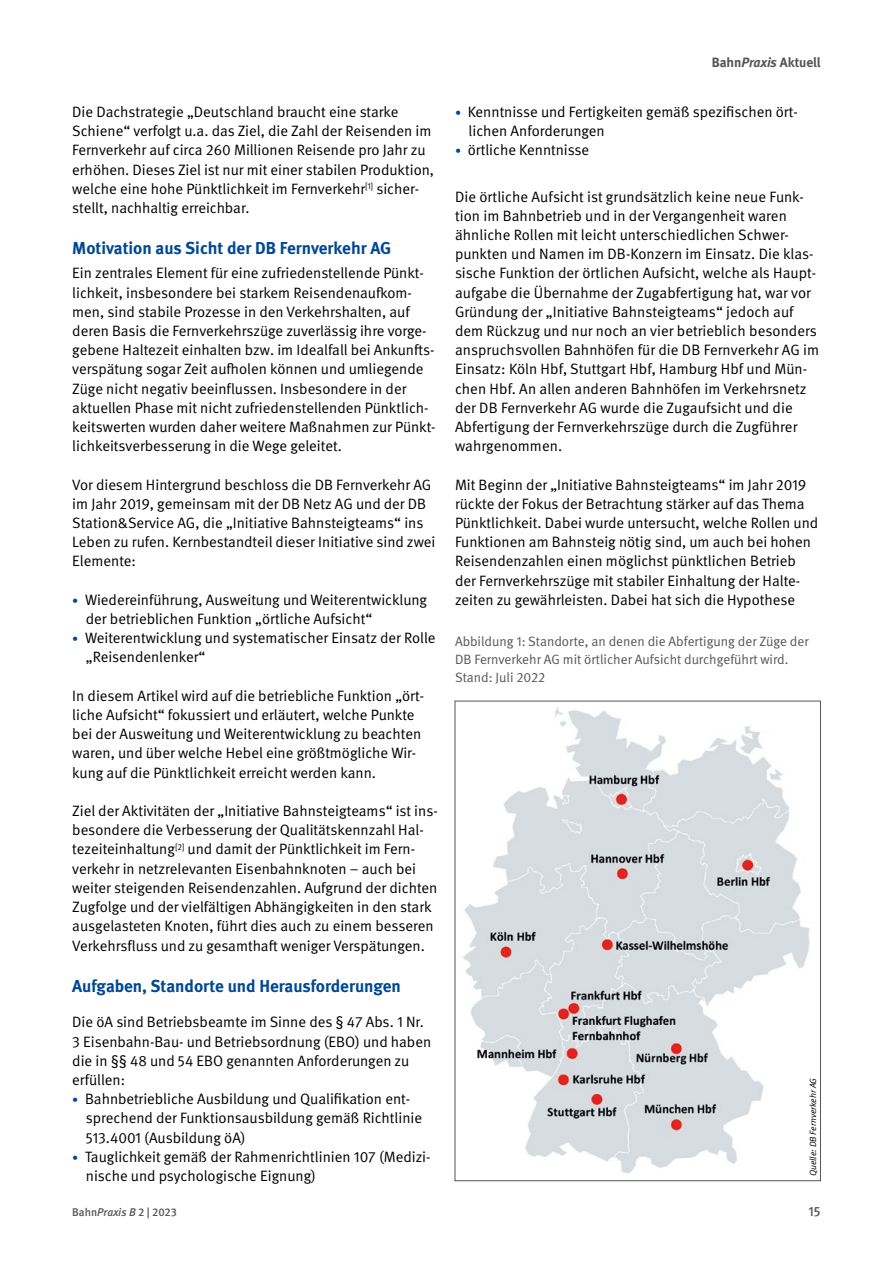
<style>
.page{position:relative;width:893px;height:1263px;background:#fff}
.page>*{position:absolute;margin:0;border:0;box-sizing:border-box;transform-origin:0 0}
.Zwischenüberschrift{font:700 17.25px "DGUV Meta";color:#004893}
.Fließtext_schwarz{font:15px/19.2px "DGUV Meta";color:#000}
.Fließtext_Aufzählung{font:15px/19.2px "DGUV Meta";color:#000}
.Bildunterschrift{font:13.5px/18px "DGUV Meta";color:#565655}
.Kolumnentitel_re{font:700 13.5px "DGUV Meta";letter-spacing:-.005em;color:#565655}
.t1{font:500 13.5px "DGUV Meta";color:#565655}
.t2{font:500 11.25px "DGUV Meta";letter-spacing:-.005em;color:#565655}
.Bildnachweis_6_7_5{font:italic 9px "DGUV Meta";color:#000}
.s1{font-size:12px;color:#004893}
.s2{font-style:italic}
</style>
<div class="page">
<img style="left:463px;top:706px;width:347px;height:468px">
<p class="Fließtext_schwarz" style="left:72px;top:102px;width:363px">Die Dachstrategie „Deutschland braucht eine starke Schiene“ verfolgt u.a. das Ziel, die Zahl der Reisenden im Fernverkehr auf circa 260 Millionen Reisende pro Jahr zu erhöhen. Dieses Ziel ist nur mit einer stabilen Produktion, welche eine hohe Pünktlichkeit im Fernverkehr<sup>[1]</sup> sicher&shy;stellt, nachhaltig erreichbar.</p>
<p class="Zwischenüberschrift" style="left:72px;top:238px;width:321px">Motivation aus Sicht der DB Fernverkehr AG</p>
<p class="Fließtext_schwarz" style="left:72px;top:264px;width:365px">Ein zentrales Element für eine zufriedenstellende Pünkt&shy;lichkeit, insbesondere bei starkem Reisendenaufkom&shy;men, sind stabile Prozesse in den Verkehrshalten, auf deren Basis die Fernverkehrszüge zuverlässig ihre vorge&shy;gebene Haltezeit einhalten bzw. im Idealfall bei Ankunfts&shy;verspätung sogar Zeit aufholen können und umliegende Züge nicht negativ beeinflussen. Insbesondere in der aktuellen Phase mit nicht zufriedenstellenden Pünktlich&shy;keitswerten wurden daher weitere Maßnahmen zur Pünkt&shy;lichkeitsverbesserung in die Wege geleitet.</p>
<p class="Fließtext_schwarz" style="left:72px;top:475px;width:365px">Vor diesem Hintergrund beschloss die DB Fernverkehr AG im Jahr 2019, gemeinsam mit der DB Netz AG und der DB Station&amp;Service AG, die „Initiative Bahnsteigteams“ ins Leben zu rufen. Kernbestandteil dieser Initiative sind zwei Elemente:</p>
<p class="Fließtext_Aufzählung" style="left:86px;top:590px;width:343px;text-indent:-14px"><span class="s1">•</span> Wiedereinführung, Ausweitung und Weiterentwicklung der betrieblichen Funktion „örtliche Aufsicht“</p>
<p class="Fließtext_Aufzählung" style="left:86px;top:629px;width:351px;text-indent:-14px"><span class="s1">•</span> Weiterentwicklung und systematischer Einsatz der Rolle „Reisendenlenker“</p>
<p class="Fließtext_schwarz" style="left:72px;top:686px;width:353px">In diesem Artikel wird auf die betriebliche Funktion „ört&shy;liche Aufsicht“ fokussiert und erläutert, welche Punkte bei der Ausweitung und Weiterentwicklung zu beachten waren, und über welche Hebel eine größtmögliche Wir&shy;kung auf die Pünktlichkeit erreicht werden kann.</p>
<p class="Fließtext_schwarz" style="left:72px;top:802px;width:367px">Ziel der Aktivitäten der „Initiative Bahnsteigteams“ ist ins&shy;besondere die Verbesserung der Qualitätskennzahl Hal&shy;tezeiteinhaltung<sup>[2]</sup> und damit der Pünktlichkeit im Fern&shy;verkehr in netzrelevanten Eisenbahnknoten – auch bei weiter steigenden Reisendenzahlen. Aufgrund der dichten Zugfolge und der vielfältigen Abhängigkeiten in den stark ausgelasteten Knoten, führt dies auch zu einem besseren Verkehrsfluss und zu gesamthaft weniger Verspätungen.</p>
<p class="Zwischenüberschrift" style="left:72px;top:976px;width:330px">Aufgaben, Standorte und Herausforderungen</p>
<p class="Fließtext_schwarz" style="left:72px;top:1013px;width:360px">Die öA sind Betriebsbeamte im Sinne des § 47 Abs. 1 Nr.<br>3 Eisenbahn-Bau- und Betriebsordnung (EBO) und haben die in §§ 48 und 54 EBO genannten Anforderungen zu erfüllen:</p>
<p class="Fließtext_Aufzählung" style="left:86px;top:1090px;width:338px;text-indent:-14px"><span class="s1">•</span> Bahnbetriebliche Ausbildung und Qualifikation ent&shy;sprechend der Funktionsausbildung gemäß Richtlinie<br>513.4001 (Ausbildung öA)</p>
<p class="Fließtext_Aufzählung" style="left:86px;top:1147px;width:346px;text-indent:-14px"><span class="s1">•</span> Tauglichkeit gemäß der Rahmenrichtlinien 107 (Medizi&shy;nische und psychologische Eignung)</p>
<p class="Kolumnentitel_re" style="left:712px;top:54px;width:110px">Bahn<span class="s2">Praxis</span> Aktuell</p>
<p class="Fließtext_Aufzählung" style="left:469px;top:102px;width:329px;text-indent:-14px"><span class="s1">•</span> Kenntnisse und Fertigkeiten gemäß spezifischen ört&shy;lichen Anforderungen</p>
<p class="Fließtext_Aufzählung" style="left:455px;top:141px;width:136px"><span class="s1">•</span> örtliche Kenntnisse</p>
<p class="Fließtext_schwarz" style="left:455px;top:187px;width:366px">Die örtliche Aufsicht ist grundsätzlich keine neue Funk&shy;tion im Bahnbetrieb und in der Vergangenheit waren ähnliche Rollen mit leicht unterschiedlichen Schwer&shy;punkten und Namen im DB-Konzern im Einsatz. Die klas&shy;sische Funktion der örtlichen Aufsicht, welche als Haupt&shy;aufgabe die Übernahme der Zugabfertigung hat, war vor Gründung der „Initiative Bahnsteigteams“ jedoch auf dem Rückzug und nur noch an vier betrieblich besonders anspruchsvollen Bahnhöfen für die DB Fernverkehr AG im Einsatz: Köln Hbf, Stuttgart Hbf, Hamburg Hbf und Mün&shy;chen Hbf. An allen anderen Bahnhöfen im Verkehrsnetz der DB Fernverkehr AG wurde die Zugaufsicht und die Abfertigung der Fernverkehrszüge durch die Zugführer wahrgenommen.</p>
<p class="Fließtext_schwarz" style="left:455px;top:475px;width:365px">Mit Beginn der „Initiative Bahnsteigteams“ im Jahr 2019 rückte der Fokus der Betrachtung stärker auf das Thema Pünktlichkeit. Dabei wurde untersucht, welche Rollen und Funktionen am Bahnsteig nötig sind, um auch bei hohen Reisendenzahlen einen möglichst pünktlichen Betrieb der Fernverkehrszüge mit stabiler Einhaltung der Halte&shy;zeiten zu gewährleisten. Dabei hat sich die Hypothese</p>
<p class="Bildunterschrift" style="left:455px;top:632px;width:355px">Abbildung 1: Standorte, an denen die Abfertigung der Züge der<br>DB Fernverkehr AG mit örtlicher Aufsicht durchgeführt wird.<br>Stand: Juli 2022</p>
<p class="Bildnachweis_6_7_5" style="left:808px;top:1176px;width:100px;rotate:-90deg">Quelle: DB Fernverkehr AG</p>
<p class="t2" style="left:72px;top:1205px;width:106px">Bahn<span class="s2">Praxis B</span> 2 | 2023</p>
<p class="t1" style="left:808px;top:1203px;width:14px">15</p>
</div>
